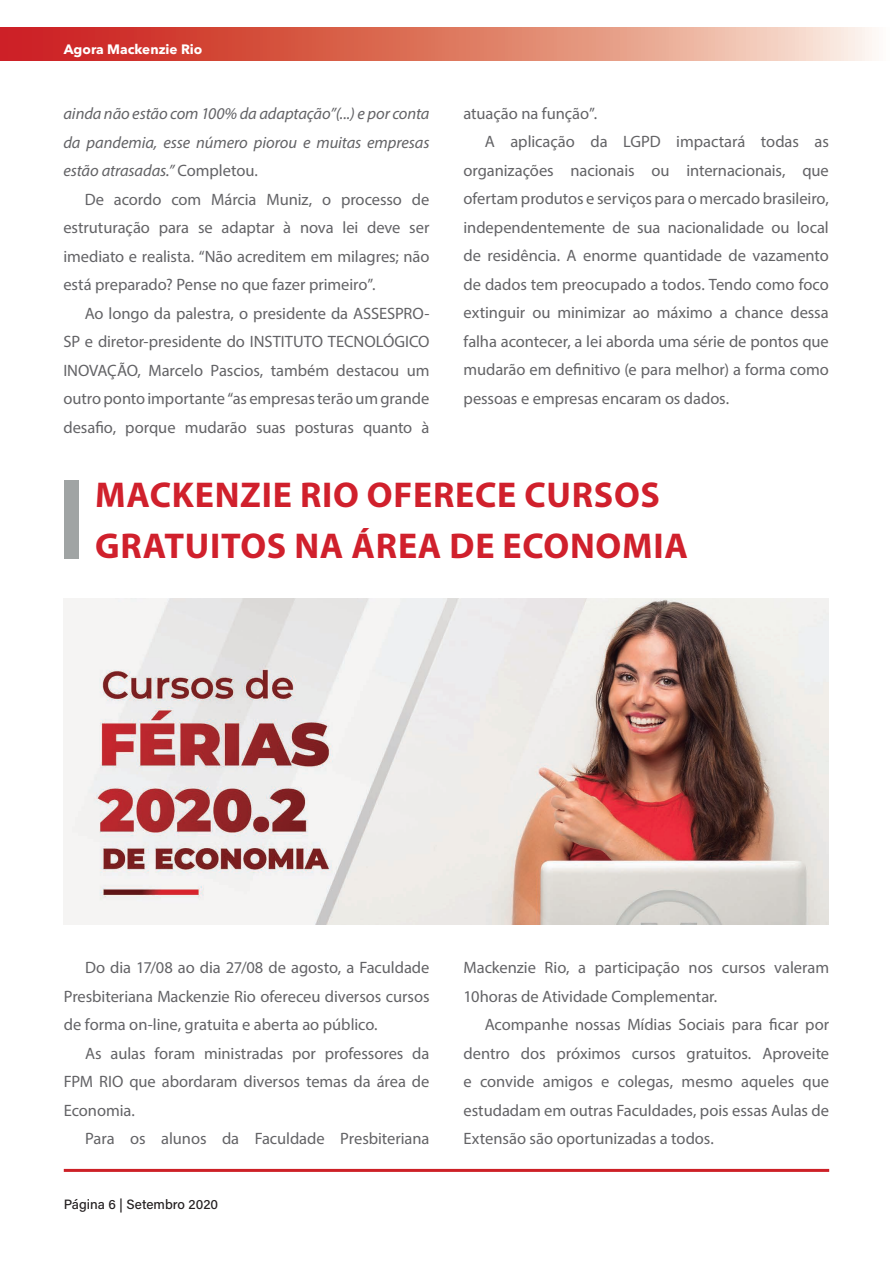
<style>
.page{position:relative;width:893px;height:1263px;background:#fff}
.page>*{position:absolute;margin:0;border:0;box-sizing:border-box;transform-origin:0 0}
.t1{font:700 36px/51px "Myriad Pro";letter-spacing:.02em;color:#d0202c}
.t2{font:16.5px/28.5px "Myriad Pro";letter-spacing:-.005em;color:#636366;text-align:justify}
.t3{font:italic 16.5px/28.5px "Myriad Pro";letter-spacing:-.005em;color:#636366;text-align:justify}
.t4{font:500 13.5px "Acumin Pro";color:#231f20}
.t5{font:700 13.5px "Avenir Next LT Pro";color:#fff}
.s1{font-style:normal}
</style>
<div class="page">
<svg style="left:0;top:28px;width:872px;height:32px;background:#df7a69"></svg>
<hr style="left:64px;top:1169px;width:765px;height:3px;background:#cd2027">
<div style="left:64px;top:480px;width:14px;height:78px;background:#a0a4a4"></div>
<img style="left:64px;top:598px;width:765px;height:326px">
<p class="t5" style="left:64px;top:41px;width:140px">Agora Mackenzie Rio</p>
<p class="t3" style="left:63px;top:99px;width:368px">ainda não estão com 100% da adaptação”(...) e por conta da pandemia, esse número piorou e muitas empresas estão atrasadas.” <span class="s1">Completou.</span></p>
<p class="t2" style="left:63px;top:185px;width:368px;text-indent:21px">De acordo com Márcia Muniz, o processo de estruturação para se adaptar à nova lei deve ser imediato e realista. “Não acreditem em milagres; não está preparado? Pense no que fazer primeiro”.</p>
<p class="t2" style="left:63px;top:299px;width:368px;text-indent:21px">Ao longo da palestra, o presidente da ASSESPRO-SP e diretor-presidente do INSTITUTO TECNOLÓGICO INOVAÇÃO, Marcelo Pascios, também destacou um outro ponto importante “as empresas terão um grande desafio, porque mudarão suas posturas quanto à</p>
<p class="t2" style="left:463px;top:99px;width:135px">atuação na função”.</p>
<p class="t2" style="left:485px;top:127px;width:346px">A aplicação da LGPD impactará todas as</p>
<p class="t2" style="left:463px;top:156px;width:367px">organizações nacionais ou internacionais, que</p>
<p class="t2" style="left:463px;top:184px;width:367px">ofertam produtos e serviços para o mercado brasileiro,</p>
<p class="t2" style="left:463px;top:213px;width:367px">independentemente de sua nacionalidade ou local</p>
<p class="t2" style="left:463px;top:241px;width:367px">de residência. A enorme quantidade de vazamento</p>
<p class="t2" style="left:463px;top:270px;width:367px">de dados tem preocupado a todos. Tendo como foco</p>
<p class="t2" style="left:463px;top:298px;width:367px">extinguir ou minimizar ao máximo a chance dessa</p>
<p class="t2" style="left:463px;top:327px;width:367px">falha acontecer, a lei aborda uma série de pontos que</p>
<p class="t2" style="left:463px;top:355px;width:367px">mudarão em definitivo (e para melhor) a forma como</p>
<p class="t2" style="left:463px;top:384px;width:267px">pessoas e empresas encaram os dados.</p>
<h1 class="t1" style="left:95px;top:468px;width:594px">MACKENZIE RIO OFERECE CURSOS<br>GRATUITOS NA ÁREA DE ECONOMIA</h1>
<p class="t2" style="left:64px;top:953px;width:367px;text-indent:21px">Do dia 17/08 ao dia 27/08 de agosto, a Faculdade Presbiteriana Mackenzie Rio ofereceu diversos cursos de forma on-line, gratuita e aberta ao público.</p>
<p class="t2" style="left:64px;top:1038px;width:367px;text-indent:21px">As aulas foram ministradas por professores da FPM RIO que abordaram diversos temas da área de Economia.</p>
<p class="t2" style="left:85px;top:1124px;width:346px">Para os alunos da Faculdade Presbiteriana</p>
<p class="t4" style="left:64px;top:1195px;width:156px">Página 6 | Setembro 2020</p>
<p class="t2" style="left:463px;top:953px;width:367px">Mackenzie Rio, a participação nos cursos valeram<br>10horas de Atividade Complementar.</p>
<p class="t2" style="left:463px;top:1010px;width:367px;text-indent:21px">Acompanhe nossas Mídias Sociais para ficar por dentro dos próximos cursos gratuitos. Aproveite e convide amigos e colegas, mesmo aqueles que estudadam em outras Faculdades, pois essas Aulas de Extensão são oportunizadas a todos.</p>
</div>
